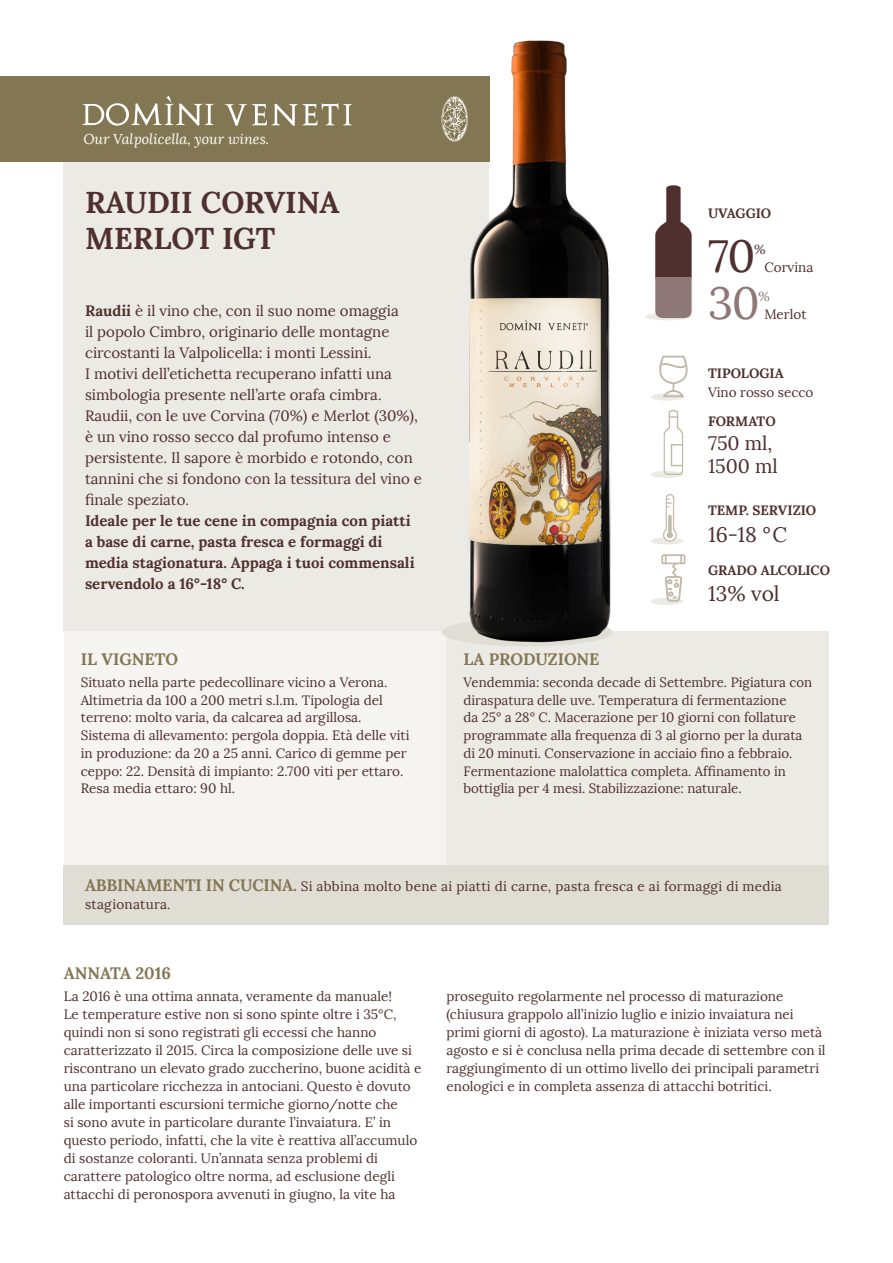
<style>
.page{position:relative;width:893px;height:1263px;background:#fff}
.page>*{position:absolute;margin:0;border:0;box-sizing:border-box;transform-origin:0 0}
.t1{font:45px "Lora";color:#4f302e}
.t2{font:45px "Lora";color:#8d7877}
.t3{font:700 30px "Lora";color:#4f302e}
.t4{font:21px "Lora";color:#4f302e}
.t5{font:19.5px/23.4px "Lora";color:#4f302e}
.t6{font:700 16.5px "Lora";color:#837652}
.t7{font:15px/21px "Lora";color:#4f302e}
.t8{font:700 15px/21px "Lora";color:#4f302e}
.t9{font:italic 14.25px "Lora";color:#fff}
.t10{font:13.5px/18px "Lora";color:#4f302e}
.t11{font:13.5px/18px "Lora";letter-spacing:.02em;color:#4f302e}
.t12{font:700 13.5px "Lora";color:#4f302e}
.t13{font:13.2px "Lora";color:#4f302e}
.t14{font:13.2px "Lora";color:#8d7877}
.s1{font-weight:700}
.s2{font-weight:700;font-size:16.5px;color:#837652}
</style>
<div class="page">
<div style="left:651px;top:598px;width:32px;height:7px;background:#eceae5;border-radius:50%"></div>
<div style="left:651px;top:393px;width:32px;height:8px;background:#eceae5;border-radius:50%"></div>
<svg style="left:659px;top:355px;width:29px;height:43px"></svg>
<svg style="left:662px;top:554px;width:23px;height:47px"></svg>
<div style="left:651px;top:471px;width:32px;height:7px;background:#eceae5;border-radius:50%"></div>
<svg style="left:663px;top:409px;width:20px;height:66px"></svg>
<div style="left:651px;top:537px;width:32px;height:7px;background:#eceae5;border-radius:50%"></div>
<svg style="left:663px;top:494px;width:14px;height:48px"></svg>
<div style="left:64px;top:865px;width:765px;height:59px;background:#e0ddd4"></div>
<div style="left:64px;top:162px;width:425px;height:469px;background:#eceae5"></div>
<div style="left:64px;top:631px;width:382px;height:234px;background:#f5f4f1"></div>
<div style="left:446px;top:631px;width:383px;height:234px;background:#eceae5"></div>
<div style="left:442px;top:618px;width:170px;height:28px;background:#e0ddd4;border-radius:50%"></div>
<img style="left:454px;top:40px;width:158px;height:606px">
<div style="left:645px;top:313px;width:46px;height:7px;background:#eceae5;border-radius:50%"></div>
<svg style="left:655px;top:185px;width:37px;height:93px"></svg>
<div style="left:655px;top:278px;width:37px;height:40px;background:#8d7877"></div>
<div style="left:0;top:77px;width:489px;height:85px;background:#837652"></div>
<svg style="left:82px;top:96px;width:132px;height:30px"></svg>
<svg style="left:224px;top:103px;width:129px;height:23px"></svg>
<svg style="left:442px;top:96px;width:26px;height:46px"></svg>
<p class="t9" style="left:83px;top:130px;width:187px">Our Valpolicella, your wines.</p>
<p class="t3" style="left:85px;top:183px;width:256px">RAUDII CORVINA</p>
<p class="t3" style="left:85px;top:219px;width:192px">MERLOT IGT</p>
<p class="t7" style="left:85px;top:300px;width:315px"><span class="s1">Raudii</span> è il vino che, con il suo nome omaggia il popolo Cimbro, originario delle montagne circostanti la Valpolicella: i monti Lessini.</p>
<p class="t7" style="left:85px;top:363px;width:308px">I motivi dell’etichetta recuperano infatti una simbologia presente nell’arte orafa cimbra.</p>
<p class="t7" style="left:85px;top:405px;width:339px">Raudii, con le uve Corvina (70%) e Merlot (30%), è un vino rosso secco dal profumo intenso e persistente. Il sapore è morbido e rotondo, con tannini che si fondono con la tessitura del vino e finale speziato.</p>
<p class="t8" style="left:85px;top:510px;width:331px">Ideale per le tue cene in compagnia con piatti a base di carne, pasta fresca e formaggi di media stagionatura. Appaga i tuoi commensali servendolo a 16°-18° C.</p>
<p class="t6" style="left:81px;top:648px;width:99px">IL VIGNETO</p>
<p class="t10" style="left:81px;top:673px;width:308px">Situato nella parte pedecollinare vicino a Verona.<br>Altimetria da 100 a 200 metri s.l.m. Tipologia del terreno: molto varia, da calcarea ad argillosa.</p>
<p class="t10" style="left:81px;top:727px;width:330px">Sistema di allevamento: pergola doppia. Età delle viti in produzione: da 20 a 25 anni. Carico di gemme per ceppo: 22. Densità di impianto: 2.700 viti per ettaro.<br>Resa media ettaro: 90 hl.</p>
<p class="t12" style="left:708px;top:205px;width:65px">UVAGGIO</p>
<p class="t1" style="left:708px;top:228px;width:49px">70</p>
<p class="t13" style="left:754px;top:241px;width:13px">%</p>
<p class="t2" style="left:708px;top:275px;width:53px">30</p>
<p class="t14" style="left:758px;top:288px;width:13px">%</p>
<p class="t10" style="left:764px;top:258px;width:51px">Corvina</p>
<p class="t10" style="left:764px;top:305px;width:44px">Merlot</p>
<p class="t12" style="left:708px;top:364px;width:77px">TIPOLOGIA</p>
<p class="t10" style="left:708px;top:383px;width:107px">Vino rosso secco</p>
<p class="t12" style="left:708px;top:413px;width:69px">FORMATO</p>
<p class="t5" style="left:708px;top:431px;width:71px">750 ml,<br>1500 ml</p>
<p class="t12" style="left:708px;top:502px;width:110px">TEMP. SERVIZIO</p>
<p class="t4" style="left:708px;top:521px;width:81px">16-18 °C</p>
<p class="t12" style="left:708px;top:561px;width:124px">GRADO ALCOLICO</p>
<p class="t4" style="left:708px;top:581px;width:73px">13% vol</p>
<p class="t6" style="left:463px;top:648px;width:138px">LA PRODUZIONE</p>
<p class="t10" style="left:463px;top:673px;width:350px">Vendemmia: seconda decade di Settembre. Pigiatura con diraspatura delle uve. Temperatura di fermentazione<br>da 25° a 28° C. Macerazione per 10 giorni con follature programmate alla frequenza di 3 al giorno per la durata di 20 minuti. Conservazione in acciaio fino a febbraio.<br>Fermentazione malolattica completa. Affinamento in bottiglia per 4 mesi. Stabilizzazione: naturale.</p>
<p class="t11" style="left:85px;top:877px;width:698px"><span class="s2">ABBINAMENTI IN CUCINA.</span> Si abbina molto bene ai piatti di carne, pasta fresca e ai formaggi di media stagionatura.</p>
<p class="t6" style="left:64px;top:962px;width:109px">ANNATA 2016</p>
<p class="t10" style="left:64px;top:988px;width:359px">La 2016 è una ottima annata, veramente da manuale!<br>Le temperature estive non si sono spinte oltre i 35°C, quindi non si sono registrati gli eccessi che hanno caratterizzato il 2015. Circa la composizione delle uve si riscontrano un elevato grado zuccherino, buone acidità e una particolare ricchezza in antociani. Questo è dovuto alle importanti escursioni termiche giorno/notte che<br>si sono avute in particolare durante l’invaiatura. E’ in questo periodo, infatti, che la vite è reattiva all’accumulo di sostanze coloranti. Un’annata senza problemi di carattere patologico oltre norma, ad esclusione degli attacchi di peronospora avvenuti in giugno, la vite ha</p>
<p class="t10" style="left:446px;top:987px;width:381px">proseguito regolarmente nel processo di maturazione (chiusura grappolo all’inizio luglio e inizio invaiatura nei primi giorni di agosto). La maturazione è iniziata verso metà agosto e si è conclusa nella prima decade di settembre con il raggiungimento di un ottimo livello dei principali parametri enologici e in completa assenza di attacchi botritici.</p>
</div>
